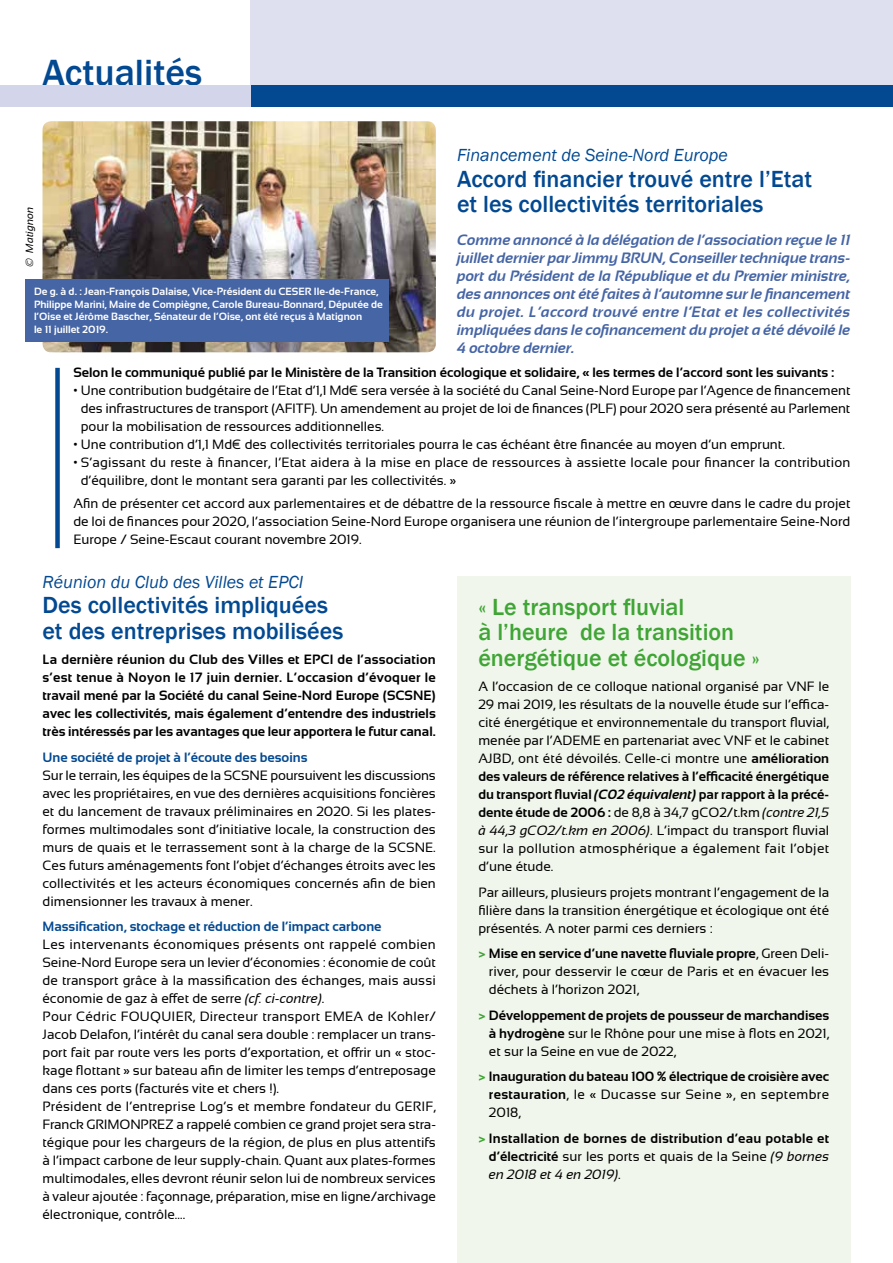
<style>
.page{position:relative;width:893px;height:1263px;background:#fff}
.page>*{position:absolute;margin:0;border:0;box-sizing:border-box;transform-origin:0 0}
.t1{font:500 37.5px "Franklin Gothic";color:#034991}
.t2{font:500 24px/25.5px "Franklin Gothic";color:#034991}
.t3{font:500 24px/25.5px "Franklin Gothic";color:#3fa535}
.t4{font:italic 18px "Franklin Gothic";color:#034991}
.t5{font:italic 700 15px/18px "Sansation";color:#4665a5;text-align:justify}
.t6{font:13.5px/18px "Sansation";color:#000;text-align:justify}
.t7{font:700 13.5px/18px "Sansation";color:#000;text-align:justify}
.t8{font:700 13.5px "Sansation";color:#034991}
.t9{font:700 10.5px/12.6px "Sansation";color:#fff}
.t10{font:italic 10.5px "Sansation";color:#000}
.s1{font-style:italic}
.s2{font-weight:700}
.s3{font-weight:700;font-style:italic}
.s4{font-weight:700;color:#3fa535}
.s5{color:#3fa535}
.s6{font-weight:400}
.s7{font-weight:400;font-style:italic}
</style>
<div class="page">
<div style="left:251px;top:0;width:642px;height:95px;background:#dedfef"></div>
<div style="left:457px;top:577px;width:393px;height:686px;background:#f1f6ec"></div>
<div style="left:0;top:85px;width:893px;height:21px;background:#034991"></div>
<div style="left:0;top:85px;width:251px;height:21px;background:#d3d5ea"></div>
<img style="left:43px;top:121px;width:393px;height:231px">
<div style="left:26px;top:279px;width:363px;height:62px;background:#4665a5"></div>
<div style="left:55px;top:368px;width:5px;height:180px;background:#034991"></div>
<h1 class="t1" style="left:43px;top:49px;width:161px">Actualités</h1>
<p class="t10" style="left:24px;top:267px;width:61px;rotate:-90deg">© Matignon</p>
<p class="t9" style="left:34px;top:285px;width:350px">De g. à d. : Jean-François Dalaise, Vice-Président du CESER Ile-de-France, Philippe Marini, Maire de Compiègne, Carole Bureau-Bonnard, Députée de l’Oise et Jérôme Bascher, Sénateur de l’Oise, ont été reçus à Matignon<br>le 11 juillet 2019.</p>
<h3 class="t4" style="left:457px;top:144px;width:272px">Financement de Seine-Nord Europe</h3>
<h2 class="t2" style="left:457px;top:166px;width:357px">Accord financier trouvé entre l’Etat et les collectivités territoriales</h2>
<p class="t5" style="left:457px;top:231px;width:395px">Comme annoncé à la délégation de l’association reçue le 11 juillet dernier par Jimmy BRUN, Conseiller technique trans&shy;port du Président de la République et du Premier ministre, des annonces ont été faites à l’automne sur le financement du projet. L’accord trouvé entre l’Etat et les collectivités impliquées dans le cofinancement du projet a été dévoilé le 4 octobre dernier.</p>
<p class="t7" style="left:73px;top:364px;width:762px">Selon le communiqué publié par le Ministère de la Transition écologique et solidaire, « les termes de l’accord sont les suivants :</p>
<p class="t6" style="left:81px;top:382px;width:771px;text-indent:-7px">• Une contribution budgétaire de l’Etat d’1,1 Md€ sera versée à la société du Canal Seine-Nord Europe par l’Agence de financement des infrastructures de transport (AFITF). Un amendement au projet de loi de finances (PLF) pour 2020 sera présenté au Parlement pour la mobilisation de ressources additionnelles.</p>
<p class="t6" style="left:73px;top:436px;width:713px">• Une contribution d’1,1 Md€ des collectivités territoriales pourra le cas échéant être financée au moyen d’un emprunt.</p>
<p class="t6" style="left:81px;top:453px;width:771px;text-indent:-7px">• S’agissant du reste à financer, l’Etat aidera à la mise en place de ressources à assiette locale pour financer la contribution d’équilibre, dont le montant sera garanti par les collectivités. »</p>
<p class="t6" style="left:73px;top:494px;width:779px">Afin de présenter cet accord aux parlementaires et de débattre de la ressource fiscale à mettre en œuvre dans le cadre du projet de loi de finances pour 2020, l’association Seine-Nord Europe organisera une réunion de l’intergroupe parlementaire Seine-Nord Europe / Seine-Escaut courant novembre 2019.</p>
<h3 class="t4" style="left:43px;top:570px;width:262px">Réunion du Club des Villes et EPCI</h3>
<h2 class="t2" style="left:43px;top:592px;width:302px">Des collectivités impliquées et des entreprises mobilisées</h2>
<p class="t7" style="left:43px;top:650px;width:395px">La dernière réunion du Club des Villes et EPCI de l’association s’est tenue à Noyon le 17 juin dernier. L’occasion d’évoquer le travail mené par la Société du canal Seine-Nord Europe (SCSNE) avec les collectivités, mais également d’entendre des industriels très intéressés par les avantages que leur apportera le futur canal.</p>
<p class="t8" style="left:43px;top:749px;width:267px">Une société de projet à l’écoute des besoins</p>
<p class="t6" style="left:43px;top:766px;width:395px">Sur le terrain, les équipes de la SCSNE poursuivent les discussions avec les propriétaires, en vue des dernières acquisitions foncières et du lancement de travaux préliminaires en 2020. Si les plates&shy;formes multimodales sont d’initiative locale, la construction des murs de quais et le terrassement sont à la charge de la SCSNE.<br>Ces futurs aménagements font l’objet d’échanges étroits avec les collectivités et les acteurs économiques concernés afin de bien dimensionner les travaux à mener.</p>
<p class="t8" style="left:43px;top:919px;width:341px">Massification, stockage et réduction de l’impact carbone</p>
<p class="t6" style="left:43px;top:935px;width:395px;text-align:left">Les intervenants économiques présents ont rappelé combien Seine-Nord Europe sera un levier d’économies : économie de coût de transport grâce à la massification des échanges, mais aussi économie de gaz à effet de serre <span class="s1">(cf. ci-contre)</span>.<br>Pour Cédric FOUQUIER, Directeur transport EMEA de Kohler/ Jacob Delafon, l’intérêt du canal sera double : remplacer un trans&shy;port fait par route vers les ports d’exportation, et offrir un « stoc&shy;kage flottant » sur bateau afin de limiter les temps d’entreposage dans ces ports (facturés vite et chers !).<br>Président de l’entreprise Log’s et membre fondateur du GERIF, Franck GRIMONPREZ a rappelé combien ce grand projet sera stra&shy;tégique pour les chargeurs de la région, de plus en plus attentifs à l’impact carbone de leur supply-chain. Quant aux plates-formes multimodales, elles devront réunir selon lui de nombreux services à valeur ajoutée : façonnage, préparation, mise en ligne/archivage électronique, contrôle….</p>
<h2 class="t3" style="left:478px;top:594px;width:283px">« Le transport fluvial<br>à l’heure de la transition énergétique et écologique »</h2>
<p class="t6" style="left:478px;top:677px;width:352px">A l’occasion de ce colloque national organisé par VNF le 29 mai 2019, les résultats de la nouvelle étude sur l’effica&shy;cité énergétique et environnementale du transport fluvial, menée par l’ADEME en partenariat avec VNF et le cabinet AJBD, ont été dévoilés. Celle-ci montre une <span class="s2">amélioration des valeurs de référence relatives à l’efficacité énergétique du transport fluvial</span> <span class="s3">(C02 équivalent)</span> <span class="s2">par rapport à la précé&shy;dente étude de 2006 :</span> de 8,8 à 34,7 gCO2/t.km <span class="s1">(contre 21,5 à 44,3 gCO2/t.km en 2006)</span>. L’impact du transport fluvial sur la pollution atmosphérique a également fait l’objet d’une étude.</p>
<p class="t6" style="left:478px;top:883px;width:352px">Par ailleurs, plusieurs projets montrant l’engagement de la filière dans la transition énergétique et écologique ont été présentés. A noter parmi ces derniers :</p>
<p class="t6" style="left:489px;top:944px;width:342px;text-indent:-11px"><span class="s4">&gt;</span> <span class="s2">Mise en service d’une navette fluviale propre</span>, Green Deli&shy;river, pour desservir le cœur de Paris et en évacuer les déchets à l’horizon 2021,</p>
<p class="t6" style="left:489px;top:1006px;width:342px;text-indent:-11px"><span class="s4">&gt;</span> <span class="s2">Développement de projets de pousseur de marchandises à hydrogène</span> sur le Rhône pour une mise à flots en 2021, et sur la Seine en vue de 2022,</p>
<p class="t7" style="left:489px;top:1067px;width:342px;text-indent:-11px"><span class="s5">&gt;</span> Inauguration du bateau 100 % électrique de croisière avec restauration<span class="s6">, le « Ducasse sur Seine », en septembre 2018,</span></p>
<p class="t7" style="left:489px;top:1129px;width:342px;text-indent:-11px"><span class="s5">&gt;</span> Installation de bornes de distribution d’eau potable et d’électricité <span class="s6">sur les ports et quais de la Seine</span> <span class="s7">(9 bornes en 2018 et 4 en 2019)</span><span class="s6">.</span></p>
</div>
